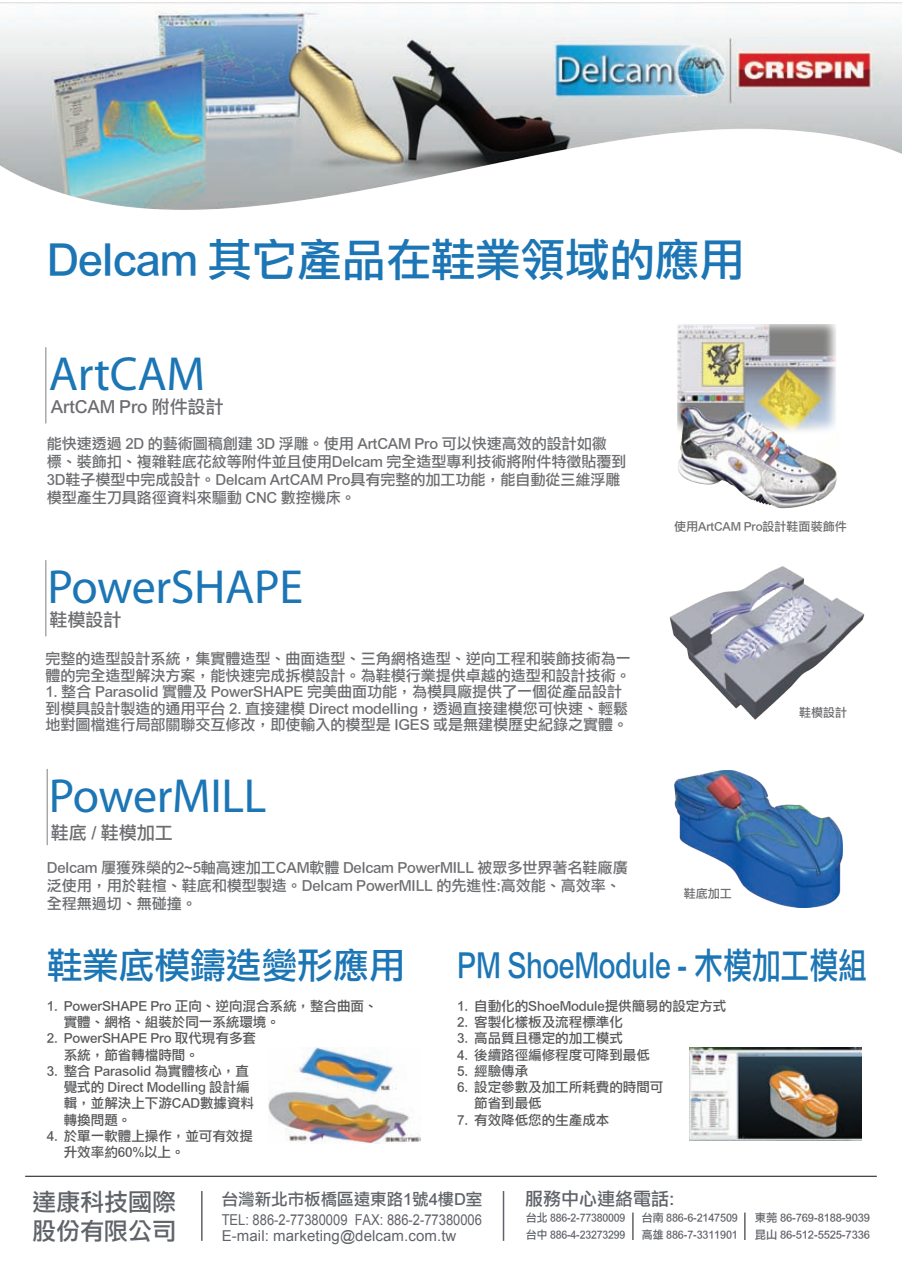
<style>
.page{position:relative;width:902px;height:1272px;background:#fff}
.page>*{position:absolute;margin:0;border:0;box-sizing:border-box;transform-origin:0 0}
.t1{font:48px "Myriad Pro";letter-spacing:-.005em;color:#1c76b5}
.t2{font:45px "DF Li Hei Md HK BF";letter-spacing:-.005em;color:#1c76b5}
.t3{font:36px "DF Li Hei Md HK BF";color:#1c76b5;scale:.8 1}
.t4{font:36px "DF Li Hei Md HK BF";color:#1c76b5}
.t5{font:24px/28.5px "DF Li Hei Md HK BF";color:#606369}
.t6{font:18px "DF Li Hei Md HK BF";color:#6c6d70}
.t7{font:18px "DF Li Hei Md HK BF";color:#606369}
.t8{font:16.5px "DF Li Hei Md HK BF";color:#606369}
.t9{font:15px/18px "DF Li Hei Md HK BF";color:#6c6d70}
.t10{font:15px/15.9px "Arial";color:#606369;scale:.86 1}
.t11{font:13.5px/16.2px "DF Li Hei Md HK BF";color:#57585a}
.t12{font:12px "DF Li Hei Md HK BF";color:#6c6d70}
.t13{font:11.25px/16.8px "DF Li Hei Md HK BF";color:#606369}
.t14{font:11.25px "DF Li Hei Md HK BF";color:#606369;scale:.94 1}
.t15{font:11.25px "DF Li Hei Md HK BF";color:#606369;scale:.96 1}
</style>
<div class="page">
<img style="left:0;top:2px;width:901px;height:208px">
<svg style="left:632px;top:1212px;width:1px;height:27px"></svg>
<svg style="left:744px;top:1212px;width:1px;height:27px"></svg>
<hr style="left:201px;top:1190px;width:1px;height:50px;background:#606369">
<hr style="left:502px;top:1190px;width:2px;height:50px;background:#606369">
<img style="left:674px;top:770px;width:168px;height:137px">
<img style="left:677px;top:324px;width:160px;height:185px">
<img style="left:669px;top:566px;width:196px;height:154px">
<hr style="left:45px;top:560px;width:1px;height:76px;background:#7f7f86">
<hr style="left:47px;top:769px;width:1px;height:76px;background:#7f7f86">
<hr style="left:45px;top:347px;width:1px;height:76px;background:#7f7f86">
<hr style="left:25px;top:1175px;width:851px;height:1px;background:#231f20">
<img style="left:689px;top:1047px;width:172px;height:92px">
<img style="left:268px;top:1047px;width:153px;height:96px">
<h2 class="t2" style="left:47px;top:237px;width:698px">Delcam 其它產品在鞋業領域的應用</h2>
<h1 class="t1" style="left:49px;top:344px;width:158px">ArtCAM</h1>
<p class="t6" style="left:51px;top:397px;width:174px">ArtCAM Pro 附件設計</p>
<p class="t9" style="left:47px;top:435px;width:581px">能快速透過 2D 的藝術圖稿創建 3D 浮雕。使用 ArtCAM Pro 可以快速高效的設計如徽<br>標、裝飾扣、複雜鞋底花紋等附件並且使用Delcam 完全造型專利技術將附件特徵貼覆到3D鞋子模型中完成設計。Delcam ArtCAM Pro具有完整的加工功能，能自動從三維浮雕模型產生刀具路徑資料來驅動 CNC 數控機床。</p>
<h1 class="t1" style="left:47px;top:557px;width:257px">PowerSHAPE</h1>
<p class="t6" style="left:50px;top:610px;width:73px">鞋模設計</p>
<p class="t9" style="left:45px;top:651px;width:587px;line-height:16.5px">完整的造型設計系統，集實體造型、曲面造型、三角網格造型、逆向工程和裝飾技術為一體的完全造型解決方案，能快速完成拆模設計。為鞋模行業提供卓越的造型和設計技術。</p>
<p class="t9" style="left:45px;top:684px;width:584px;line-height:16.5px">1. 整合 Parasolid 實體及 PowerSHAPE 完美曲面功能，為模具廠提供了一個從產品設計到模具設計製造的通用平台 2. 直接建模 Direct modelling，透過直接建模您可快速、輕鬆地對圖檔進行局部關聯交互修改，即使輸入的模型是 IGES 或是無建模歷史紀錄之實體。</p>
<h1 class="t1" style="left:49px;top:766px;width:219px">PowerMILL</h1>
<p class="t6" style="left:51px;top:823px;width:123px">鞋底 / 鞋模加工</p>
<p class="t9" style="left:47px;top:859px;width:582px">Delcam 屢獲殊榮的2~5軸高速加工CAM軟體 Delcam PowerMILL 被眾多世界著名鞋廠廣泛使用，用於鞋楦、鞋底和模型製造。Delcam PowerMILL 的先進性:高效能、高效率、全程無過切、無碰撞。</p>
<p class="t12" style="left:674px;top:520px;width:174px">使用ArtCAM Pro設計鞋面裝飾件</p>
<p class="t12" style="left:683px;top:887px;width:49px">鞋底加工</p>
<p class="t12" style="left:799px;top:706px;width:49px">鞋模設計</p>
<h3 class="t4" style="left:47px;top:946px;width:359px">鞋業底模鑄造變形應用</h3>
<h3 class="t3" style="left:457px;top:946px;width:513px">PM ShoeModule - 木模加工模組</h3>
<p class="t11" style="left:64px;top:998px;width:315px;text-indent:-17px">1. PowerSHAPE Pro 正向、逆向混合系統，整合曲面、實體、網格、組裝於同一系統環境。</p>
<p class="t11" style="left:64px;top:1030px;width:194px;text-indent:-17px">2. PowerSHAPE Pro 取代現有多套系統，節省轉檔時間。</p>
<p class="t11" style="left:64px;top:1063px;width:192px;text-indent:-17px">3. 整合 Parasolid 為實體核心，直覺式的 Direct Modelling 設計編輯，並解決上下游CAD數據資料轉換問題。</p>
<p class="t11" style="left:64px;top:1127px;width:191px;text-indent:-17px">4. 於單一軟體上操作，並可有效提升效率約60%以上。</p>
<p class="t11" style="left:457px;top:998px;width:270px">1. 自動化的ShoeModule提供簡易的設定方式</p>
<p class="t11" style="left:457px;top:1014px;width:167px">2. 客製化樣板及流程標準化</p>
<p class="t11" style="left:457px;top:1030px;width:167px">3. 高品質且穩定的加工模式</p>
<p class="t11" style="left:457px;top:1046px;width:194px">4. 後續路徑編修程度可降到最低</p>
<p class="t11" style="left:457px;top:1063px;width:73px">5. 經驗傳承</p>
<p class="t11" style="left:474px;top:1079px;width:190px;text-indent:-17px">6. 設定參數及加工所耗費的時間可節省到最低</p>
<p class="t11" style="left:457px;top:1111px;width:154px">7. 有效降低您的生產成本</p>
<h3 class="t5" style="left:32px;top:1188px;width:145px">達康科技國際股份有限公司</h3>
<p class="t8" style="left:222px;top:1190px;width:262px">台灣新北市板橋區遠東路1號4樓D室</p>
<p class="t7" style="left:525px;top:1189px;width:151px">服務中心連絡電話:</p>
<p class="t10" style="left:222px;top:1211px;width:304px">TEL: 886-2-77380009 FAX: 886-2-77380006<br>E-mail: marketing@delcam.com.tw</p>
<p class="t14" style="left:526px;top:1212px;width:107px">台北 886-2-77380009</p>
<p class="t15" style="left:641px;top:1212px;width:101px">台南 886-6-2147509</p>
<p class="t14" style="left:526px;top:1228px;width:107px">台中 886-4-23273299</p>
<p class="t15" style="left:641px;top:1228px;width:101px">高雄 886-7-3311901</p>
<p class="t13" style="left:754px;top:1209px;width:117px">東莞 86-769-8188-9039昆山 86-512-5525-7336</p>
</div>
